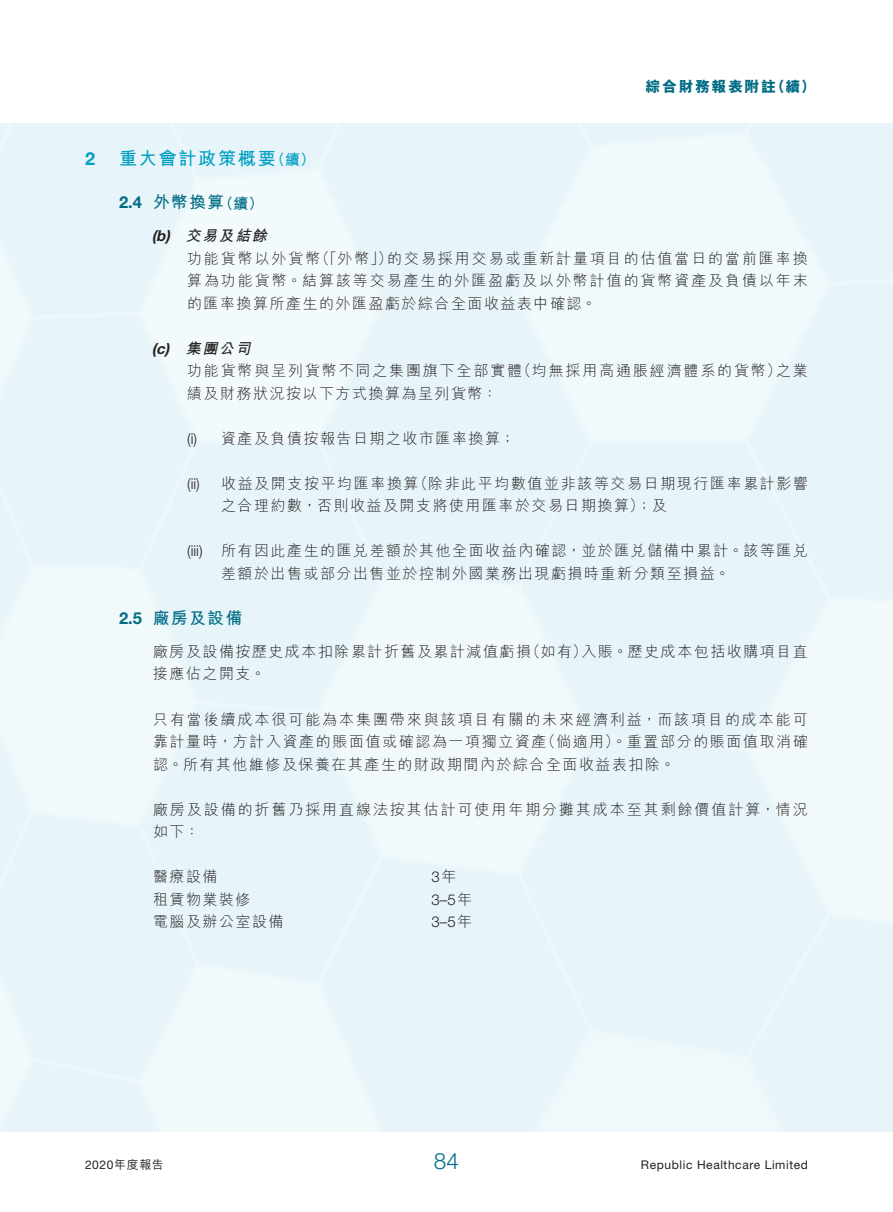
<style>
.page{position:relative;width:893px;height:1212px;background:#fff}
.page>*{position:absolute;margin:0;border:0;box-sizing:border-box;transform-origin:0 0}
.t1{font:300 22.5px "Helvetica Neue LT Std";color:#006c84}
.t2{font:700 18px "M Hei HK";letter-spacing:.1em;color:#009fc3}
.t3{font:700 18px "Helvetica Neue LT Std";color:#009fc3}
.t4{font:700 16.5px "M Hei HK";letter-spacing:.1em;color:#006c84}
.t5{font:300 15px/22.5px "M Hei HK";letter-spacing:.1em;color:#231f20}
.t6{font:300 15px/22.5px "M Hei HK";letter-spacing:.125em;color:#231f20}
.t7{font:300 15px/22.5px "M Hei HK";letter-spacing:.13em;color:#231f20}
.t8{font:300 15px "Helvetica Neue LT Std";color:#231f20}
.t9{font:800 15px "M Hei HK";letter-spacing:.1em;color:#006c84}
.t10{font:12px "Helvetica Neue LT Std";letter-spacing:.05em;color:#231f20}
.s1{font-size:15px}
.s2{font-family:"Helvetica Neue LT Std"}
.s3{font-family:"Helvetica Neue LT Std";font-weight:700;font-style:italic}
.s4{font-weight:700;font-style:italic}
.s5{font-family:"M Hei HK"}
.s6{font-family:"M Hei HK";font-weight:500}
</style>
<div class="page">
<p class="t9" style="left:645px;top:79px;width:171px">綜合財務報表附註（續）</p>
<p class="t3" style="left:85px;top:147px;width:12px">2</p>
<p class="t2" style="left:119px;top:145px;width:197px">重大會計政策概要<span class="s1">（續）</span></p>
<p class="t4" style="left:119px;top:190px;width:146px"><span class="s2">2.4</span> 外幣換算<span class="s1">（續）</span></p>
<p class="t6" style="left:187px;top:224px;width:622px;text-indent:-35px"><span class="s3">(b)</span> <span class="s4">交易及結餘<br></span>功能貨幣以外貨幣（「外幣」）的交易採用交易或重新計量項目的估值當日的當前匯率換算為功能貨幣。結算該等交易產生的外匯盈虧及以外幣計值的貨幣資產及負債以年末的匯率換算所產生的外匯盈虧於綜合全面收益表中確認。</p>
<p class="t6" style="left:187px;top:337px;width:622px;text-indent:-35px"><span class="s3">(c)</span> <span class="s4">集團公司<br></span>功能貨幣與呈列貨幣不同之集團旗下全部實體（均無採用高通脹經濟體系的貨幣）之業績及財務狀況按以下方式換算為呈列貨幣：</p>
<p class="t5" style="left:187px;top:427px;width:330px"><span class="s2">(i)</span> 資產及負債按報告日期之收市匯率換算；</p>
<p class="t8" style="left:187px;top:474px;width:14px">(ii)</p>
<p class="t5" style="left:221px;top:472px;width:588px">收益及開支按平均匯率換算（除非此平均數值並非該等交易日期現行匯率累計影響之合理約數，否則收益及開支將使用匯率於交易日期換算）；及</p>
<p class="t5" style="left:221px;top:539px;width:588px;text-indent:-34px"><span class="s2">(iii)</span> 所有因此產生的匯兌差額於其他全面收益內確認，並於匯兌儲備中累計。該等匯兌差額於出售或部分出售並於控制外國業務出現虧損時重新分類至損益。</p>
<p class="t4" style="left:119px;top:606px;width:125px"><span class="s2">2.5</span> 廠房及設備</p>
<p class="t5" style="left:153px;top:640px;width:656px">廠房及設備按歷史成本扣除累計折舊及累計減值虧損（如有）入賬。歷史成本包括收購項目直接應佔之開支。</p>
<p class="t5" style="left:153px;top:707px;width:656px;text-align:justify">只有當後續成本很可能為本集團帶來與該項目有關的未來經濟利益，而該項目的成本能可靠計量時，方計入資產的賬面值或確認為一項獨立資產（倘適用）。重置部分的賬面值取消確認。所有其他維修及保養在其產生的財政期間內於綜合全面收益表扣除。</p>
<p class="t7" style="left:153px;top:797px;width:656px">廠房及設備的折舊乃採用直線法按其估計可使用年期分攤其成本至其剩餘價值計算，情況如下：</p>
<p class="t5" style="left:153px;top:865px;width:66px">醫療設備</p>
<p class="t8" style="left:432px;top:867px;width:26px">3<span class="s5">年</span></p>
<p class="t5" style="left:153px;top:887px;width:99px">租賃物業裝修</p>
<p class="t8" style="left:432px;top:890px;width:42px">3–5<span class="s5">年</span></p>
<p class="t5" style="left:153px;top:910px;width:132px">電腦及辦公室設備</p>
<p class="t8" style="left:432px;top:912px;width:42px">3–5<span class="s5">年</span></p>
<p class="t10" style="left:85px;top:1158px;width:80px">2020<span class="s6">年度報告</span></p>
<h1 class="t1" style="left:434px;top:1148px;width:27px">84</h1>
<p class="t10" style="left:641px;top:1158px;width:168px">Republic Healthcare Limited</p>
</div>
